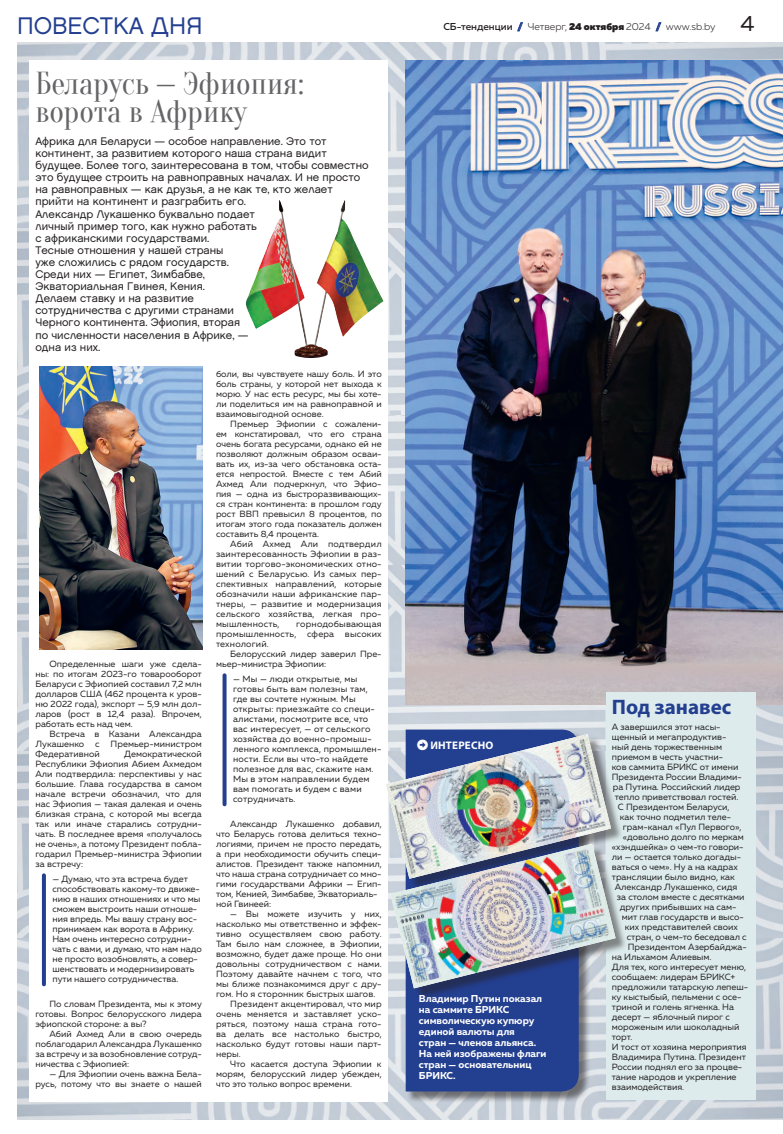
<style>
.page{position:relative;width:783px;height:1134px;background:#fff}
.page>*{position:absolute;margin:0;border:0;box-sizing:border-box;transform-origin:0 0}
.заг2{font:31px/27.9px "Oranienbaum";color:#656568}
.t1{font:24px "Chalet London Nineteen Sixty";color:#233f90}
.t2{font:22px "Muller";color:#231f20}
.подзаголовок_синий{font:700 21px "Myriad Pro";color:#233f90}
.лид{font:11px/12.1px "Chalet London Nineteen Sixty";color:#231f20}
.t3{font:700 11px "Myriad Pro";letter-spacing:.02em;color:#fff}
.Kstati{font:700 10px/11px "Muller";color:#fff}
.t4{font:300 10px "Muller";color:#231f20}
.врезка_синяя{font:9px/10px "Muller";color:#231f20;text-align:justify}
.Kstati-2{font:9px/10px "Muller";color:#231f20}
.врезка_синяя-2{font:9px/10px "Muller";letter-spacing:.02em;color:#231f20}
.s1{font-weight:500}
.s2{font-weight:900;color:#233f90}
.s3{font-weight:900}
</style>
<div class="page">
<svg style="left:517px;top:22px;width:6px;height:9px"></svg>
<svg style="left:655px;top:22px;width:6px;height:9px"></svg>
<img style="left:17px;top:937px;width:765px;height:183px">
<img style="left:17px;top:415px;width:388px;height:151px">
<img style="left:17px;top:566px;width:765px;height:186px">
<img style="left:17px;top:43px;width:765px;height:186px">
<svg style="left:17px;top:752px;width:765px;height:185px;background:#c6cfd7"></svg>
<svg style="left:17px;top:229px;width:388px;height:186px;background:#ced5dd"></svg>
<div style="left:405px;top:670px;width:377px;height:35px;background:#c5babd"></div>
<img style="left:405px;top:60px;width:377px;height:610px">
<div style="left:30px;top:60px;width:358px;height:1042px;background:#fff"></div>
<svg style="left:42px;top:875px;width:4px;height:109px"></svg>
<svg style="left:222px;top:675px;width:4px;height:129px"></svg>
<img style="left:39px;top:366px;width:163px;height:283px">
<img style="left:245px;top:200px;width:138px;height:158px">
<div style="left:606px;top:693px;width:149px;height:407px;background:#ddebec"></div>
<div style="left:406px;top:730px;width:184px;height:373px;background:#231f20;opacity:.55"></div>
<div style="left:405px;top:729px;width:173px;height:362px;background:#233f90"></div>
<div style="left:388px;top:736px;width:235px;height:155px;background:#231f20;opacity:.5"></div>
<div style="left:392px;top:846px;width:235px;height:154px;background:#231f20;opacity:.5"></div>
<img style="left:386px;top:734px;width:229px;height:254px">
<h2 class="t1" style="left:17px;top:11px;width:187px">ПОВЕСТКА ДНЯ</h2>
<p class="t4" style="left:443px;top:21px;width:273px"><span class="s1">СБ-тенденции</span> <span class="s2">/</span> Четверг, <span class="s3">24 октября</span> 2024 <span class="s2">/</span> www.sb.by</p>
<p class="заг2" style="left:35px;top:70px;width:270px">Беларусь — Эфиопия: ворота в Африку</p>
<p class="лид" style="left:35px;top:135px;width:334px">Африка для Беларуси — особое направление. Это тот континент, за развитием которого наша страна видит будущее. Более того, заинтересована в том, чтобы совместно это будущее строить на равноправных началах. И не просто на равноправных — как друзья, а не как те, кто желает прийти на континент и разграбить его.<br>Александр Лукашенко буквально подает<br>личный пример того, как нужно работать<br>с африканскими государствами.<br>Тесные отношения у нашей страны<br>уже сложились с рядом государств.<br>Среди них — Египет, Зимбабве,<br>Экваториальная Гвинея, Кения.<br>Делаем ставку и на развитие<br>сотрудничества с другими странами<br>Черного континента. Эфиопия, вторая<br>по численности населения в Африке, —<br>одна из них.</p>
<p class="t2" style="left:740px;top:10px;width:16px">4</p>
<p class="врезка_синяя" style="left:35px;top:658px;width:168px;text-indent:14px">Определенные шаги уже сдела‑ ны: по итогам 2023‑го товарооборот Беларуси с Эфиопией составил 7,2 млн долларов США (462 процента к уров‑ ню 2022 года), экспорт — 5,9 млн дол‑ ларов (рост в 12,4 раза). Впрочем, работать есть над чем.</p>
<p class="врезка_синяя" style="left:35px;top:728px;width:168px;text-indent:14px">Встреча в Казани Александра Лукашенко с Премьер‑министром Федеративной</p>
<p class="врезка_синяя" style="left:35px;top:748px;width:168px;text-indent:89px">Демократической Республики Эфиопия Абием Ахмедом Али подтвердила: перспективы у нас большие. Глава государства в самом начале встречи обозначил, что для нас Эфиопия — такая далекая и очень близкая страна, с которой мы всегда так или иначе старались сотрудни‑ чать. В последнее время «получалось не очень», а потому Президент побла‑ годарил Премьер‑министра Эфиопии за встречу:</p>
<p class="врезка_синяя" style="left:52px;top:874px;width:151px;text-align:left">— Думаю, что эта встреча будет способствовать какому‑то движе‑ нию в наших отношениях и что мы сможем выстроить наши отноше‑ ния впредь. Мы вашу страну вос‑ принимаем как ворота в Африку.<br>Нам очень интересно сотрудни‑ чать с вами, и думаю, что нам надо не просто возобновлять, а совер‑ шенствовать и модернизировать пути нашего сотрудничества.</p>
<p class="врезка_синяя" style="left:35px;top:998px;width:168px;text-indent:14px">По словам Президента, мы к этому готовы. Вопрос белорусского лидера эфиопской стороне: а вы?</p>
<p class="врезка_синяя" style="left:35px;top:1028px;width:168px;text-indent:14px">Абий Ахмед Али в свою очередь поблагодарил Александра Лукашенко за встречу и за возобновление сотруд‑ ничества с Эфиопией:</p>
<p class="врезка_синяя" style="left:35px;top:1068px;width:168px;text-align:right">— Для Эфиопии очень важна Бела‑ русь, потому что вы знаете о нашей</p>
<p class="врезка_синяя" style="left:216px;top:368px;width:167px">боли, вы чувствуете нашу боль. И это боль страны, у которой нет выхода к морю. У нас есть ресурс, мы бы хоте‑ ли поделиться им на равноправной и взаимовыгодной основе.</p>
<p class="врезка_синяя" style="left:216px;top:418px;width:167px;text-indent:14px">Премьер Эфиопии с сожалени‑ ем констатировал, что его страна очень богата ресурсами, однако ей не позволяют должным образом осваи‑ вать их, из‑за чего обстановка оста‑ ется непростой. Вместе с тем Абий Ахмед Али подчеркнул, что Эфио‑ пия — одна из быстроразвивающих‑ ся стран континента: в прошлом году рост ВВП превысил 8 процентов, по итогам этого года показатель должен составить 8,4 процента.</p>
<p class="врезка_синяя" style="left:216px;top:538px;width:167px;text-indent:14px">Абий Ахмед Али подтвердил заинтересованность Эфиопии в раз‑ витии торгово‑экономических отно‑ шений с Беларусью. Из самых пер‑ спективных направлений, которые обозначили наши африканские пар‑ тнеры, — развитие и модернизация сельского хозяйства, легкая про‑ мышленность,</p>
<p class="врезка_синяя" style="left:216px;top:618px;width:167px;text-indent:80px">горнодобывающая промышленность, сфера высоких технологий.</p>
<p class="врезка_синяя" style="left:216px;top:648px;width:167px;text-indent:14px">Белорусский лидер заверил Пре‑ мьер‑министра Эфиопии:</p>
<p class="врезка_синяя-2" style="left:233px;top:674px;width:150px">— Мы — люди открытые, мы готовы быть вам полезны там, где вы сочтете нужным. Мы открыты: приезжайте со специ‑ алистами, посмотрите все, что вас интересует, — от сельского хозяйства до военно‑промыш‑ ленного комплекса, промышлен‑ ности. Если вы что‑то найдете полезное для вас, скажите нам.<br>Мы в этом направлении будем вам помогать и будем с вами сотрудничать.</p>
<p class="врезка_синяя" style="left:216px;top:818px;width:167px;text-align:left;text-indent:14px">Александр Лукашенко добавил, что Беларусь готова делиться техно‑ логиями, причем не просто передать, а при необходимости обучить специ‑ алистов. Президент также напомнил, что наша страна сотрудничает со мно‑ гими государствами Африки — Егип‑ том, Кенией, Зимбабве, Экваториаль‑ ной Гвинеей:</p>
<p class="врезка_синяя" style="left:216px;top:908px;width:167px;text-indent:14px">— Вы можете изучить у них, насколько мы ответственно и эффек‑ тивно осуществляем свою работу.<br>Там было нам сложнее, в Эфиопии, возможно, будет даже проще. Но они довольны сотрудничеством с нами.<br>Поэтому давайте начнем с того, что мы ближе познакомимся друг с дру‑ гом. Но я сторонник быстрых шагов.</p>
<p class="врезка_синяя" style="left:216px;top:998px;width:167px;text-align:left;text-indent:14px">Президент акцентировал, что мир очень меняется и заставляет уско‑ ряться, поэтому наша страна гото‑ ва делать все настолько быстро, насколько будут готовы наши парт&shy;неры.</p>
<p class="врезка_синяя" style="left:216px;top:1058px;width:167px;text-indent:14px">Что касается доступа Эфиопии к морям, белорусский лидер убежден, что это только вопрос времени.</p>
<p class="t3" style="left:430px;top:738px;width:65px">ИНТЕРЕСНО</p>
<p class="Kstati" style="left:419px;top:993px;width:129px">Владимир Путин показал на саммите БРИКС символическую купюру единой валюты для<br>стран — членов альянса.<br>На ней изображены флаги стран — основательниц<br>БРИКС.</p>
<p class="подзаголовок_синий" style="left:611px;top:693px;width:121px">Под занавес</p>
<p class="Kstati-2" style="left:611px;top:721px;width:110px">А завершился этот насы‑</p>
<p class="Kstati-2" style="left:611px;top:731px;width:116px">щенный и мегапродуктив‑</p>
<p class="Kstati-2" style="left:611px;top:741px;width:112px">ный день торжественным</p>
<p class="Kstati-2" style="left:611px;top:751px;width:113px">приемом в честь участни‑</p>
<p class="Kstati-2" style="left:611px;top:761px;width:128px">ков саммита БРИКС от имени</p>
<p class="Kstati-2" style="left:611px;top:771px;width:131px">Президента России Владими‑</p>
<p class="Kstati-2" style="left:612px;top:781px;width:129px">ра Путина. Российский лидер</p>
<p class="Kstati-2" style="left:614px;top:791px;width:125px">тепло приветствовал гостей.</p>
<p class="Kstati-2" style="left:617px;top:801px;width:113px">С Президентом Беларуси,</p>
<p class="Kstati-2" style="left:619px;top:811px;width:113px">как точно подметил теле‑</p>
<p class="Kstati-2" style="left:622px;top:821px;width:120px">грам‑канал «Пул Первого»,</p>
<p class="Kstati-2" style="left:622px;top:831px;width:123px">«довольно долго по меркам</p>
<p class="Kstati-2" style="left:611px;top:841px;width:133px">«хэндшейка» о чем‑то говори‑</p>
<p class="Kstati-2" style="left:611px;top:851px;width:131px">ли — остается только догады‑</p>
<p class="Kstati-2" style="left:611px;top:861px;width:127px">ваться о чем». Ну а на кадрах</p>
<p class="Kstati-2" style="left:611px;top:871px;width:124px">трансляции было видно, как</p>
<p class="Kstati-2" style="left:614px;top:881px;width:124px">Александр Лукашенко, сидя</p>
<p class="Kstati-2" style="left:616px;top:891px;width:129px">за столом вместе с десятками</p>
<p class="Kstati-2" style="left:619px;top:901px;width:118px">других прибывших на сам‑</p>
<p class="Kstati-2" style="left:621px;top:911px;width:124px">мит глав государств и высо‑</p>
<p class="Kstati-2" style="left:624px;top:921px;width:115px">ких представителей своих</p>
<p class="Kstati-2" style="left:626px;top:931px;width:121px">стран, о чем‑то беседовал с</p>
<p class="Kstati-2" style="left:627px;top:941px;width:120px">Президентом Азербайджа‑</p>
<p class="Kstati-2" style="left:611px;top:951px;width:101px">на Ильхамом Алиевым.</p>
<p class="Kstati-2" style="left:611px;top:961px;width:138px">Для тех, кого интересует меню, сообщаем: лидерам БРИКС+ предложили татарскую лепеш‑ ку кыстыбый, пельмени с осе‑ триной и голень ягненка. На десерт — яблочный пирог с мороженым или шоколадный торт.</p>
<p class="Kstati-2" style="left:611px;top:1041px;width:136px">И тост от хозяина мероприятия<br>Владимира Путина. Президент<br>России поднял его за процве‑ тание народов и укрепление взаимодействия.</p>
</div>
